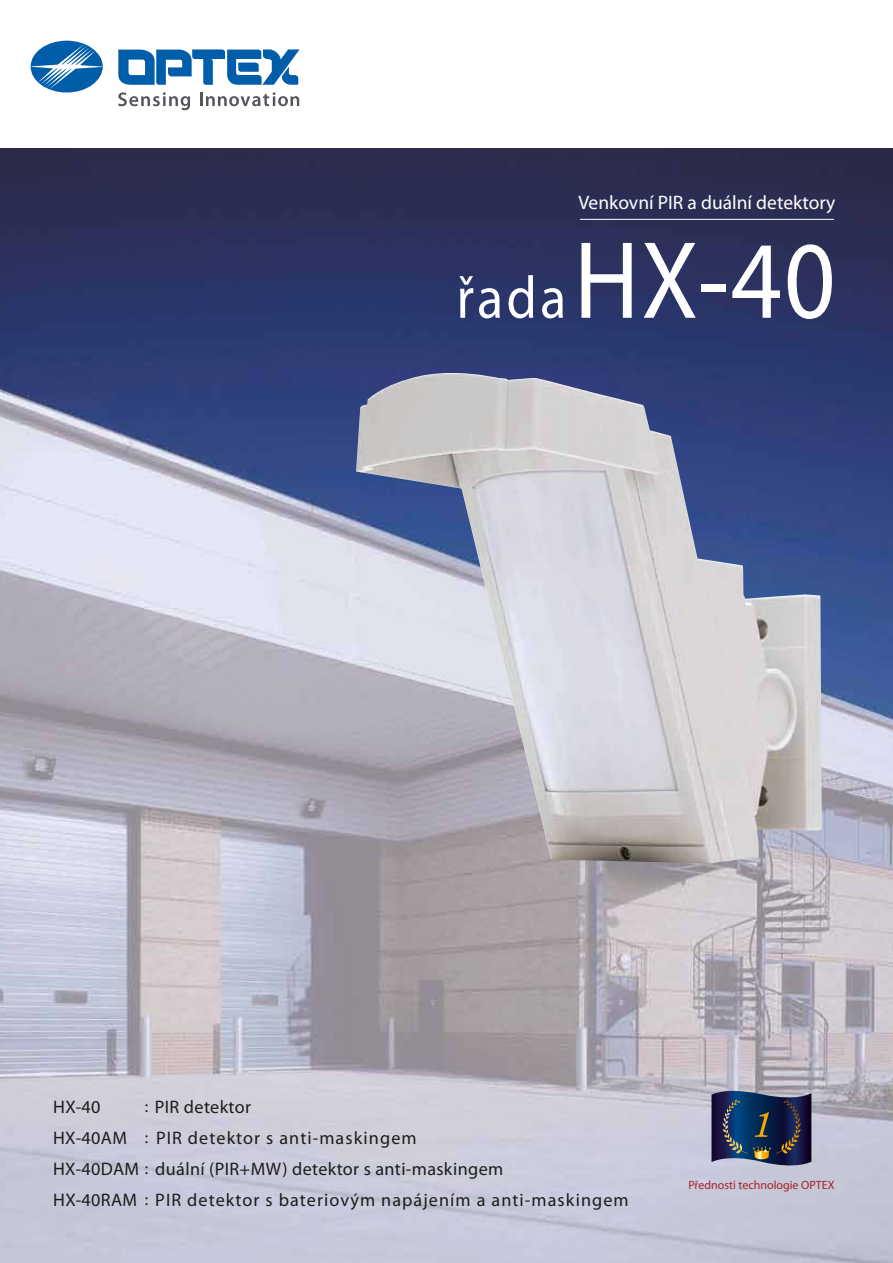
<style>
.page{position:relative;width:893px;height:1263px;background:#fff}
.page>*{position:absolute;margin:0;border:0;box-sizing:border-box;transform-origin:0 0}
.t1{font:111px "Myriad Pro";color:#fff;scale:.9 1}
.t2{font:19.5px "Myriad Pro";color:#fff}
.t3{font:18.15px/31px "Myriad Pro";letter-spacing:.055em;color:#1d1d1b}
.t4{font:12px "Myriad Pro";color:#a42422}
.s1{font-size:60px}
.s2{font-size:16.65px}
</style>
<div class="page">
<img style="left:0;top:149px;width:893px;height:1114px">
<svg style="left:118px;top:92px;width:72px;height:18px"></svg>
<svg style="left:200px;top:92px;width:99px;height:14px"></svg>
<svg style="left:31px;top:41px;width:72px;height:52px"></svg>
<svg style="left:31px;top:44px;width:71px;height:45px"></svg>
<svg style="left:118px;top:49px;width:182px;height:36px"></svg>
<img style="left:356px;top:373px;width:466px;height:490px">
<hr style="left:580px;top:219px;width:254px;height:1px;background:#fff">
<img style="left:711px;top:1091px;width:100px;height:79px">
<p class="t2" style="left:578px;top:190px;width:259px">Venkovní PIR a duální detektory</p>
<h1 class="t1" style="left:456px;top:212px;width:423px"><span class="s1">řada</span>HX-40</h1>
<p class="t3" style="left:53px;top:1091px;width:365px;text-indent:92px"><span class="s2">:</span> PIR detektor<br>HX-40AM <span class="s2">:</span> PIR detektor s anti-maskingem</p>
<p class="t3" style="left:53px;top:1091px;width:49px">HX-40</p>
<p class="t3" style="left:53px;top:1153px;width:577px">HX-40DAM <span class="s2">:</span> duální (PIR+MW) detektor s anti-maskingem<br>HX-40RAM <span class="s2">:</span> PIR detektor s bateriovým napájením a anti-maskingem</p>
<p class="t4" style="left:688px;top:1178px;width:148px">Přednosti technologie OPTEX</p>
</div>
